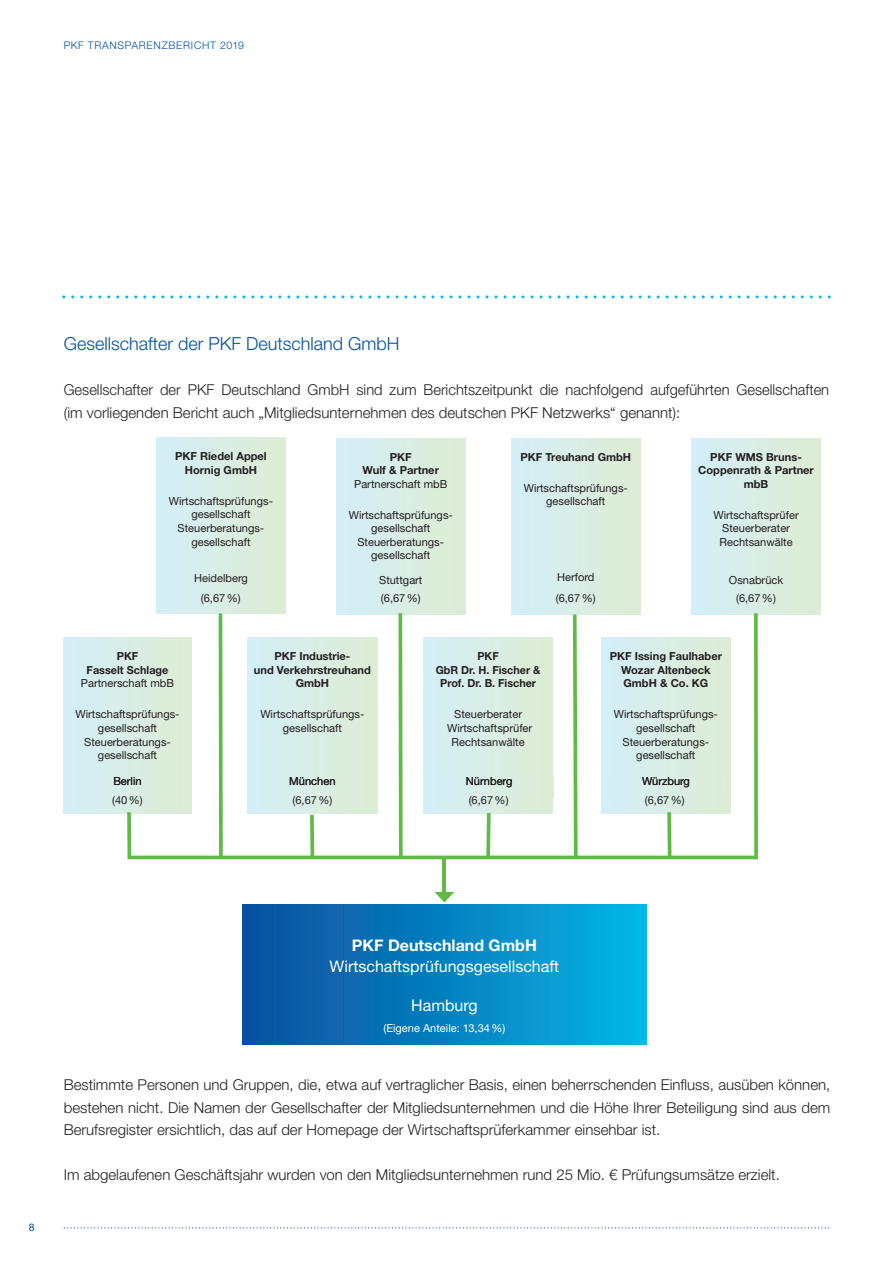
<style>
.page{position:relative;width:893px;height:1263px;background:#fff}
.page>*{position:absolute;margin:0;border:0;box-sizing:border-box;transform-origin:0 0}
.t1{font:300 18px "Helvetica Neue LT";color:#014f9e}
.t2{font:16.05px "Helvetica Neue LT";color:#fff}
.t3{font:700 16.05px "Helvetica Neue LT";color:#fff}
.t4{font:300 15px/22.5px "Helvetica Neue LT";color:#231f20}
.t5{font:11.1px/13.5px "Helvetica Neue LT";color:#231f20;text-align:center}
.t6{font:700 11.1px/13.5px "Helvetica Neue LT";color:#231f20;text-align:center}
.t7{font:11.1px "Helvetica Neue LT";color:#fff}
.t8{font:300 10.5px "Helvetica Neue LT";letter-spacing:.07em;color:#014f9e}
.t9{font:10.5px "Helvetica Neue LT";color:#014f9e}
</style>
<div class="page">
<svg style="left:71px;top:295px;width:751px;height:3px"></svg>
<svg style="left:64px;top:1227px;width:765px;height:1px"></svg>
<div style="left:156px;top:438px;width:129px;height:176px;background:linear-gradient(to right,#d4eff9,#ddedd4)"></div>
<div style="left:336px;top:438px;width:129px;height:176px;background:linear-gradient(to right,#d4eff9,#ddedd4)"></div>
<div style="left:511px;top:438px;width:129px;height:176px;background:linear-gradient(to right,#d4eff9,#ddedd4)"></div>
<div style="left:691px;top:438px;width:130px;height:176px;background:linear-gradient(to right,#d4eff9,#ddedd4)"></div>
<div style="left:64px;top:638px;width:127px;height:176px;background:#d7eef0"></div>
<div style="left:242px;top:905px;width:405px;height:140px;background:linear-gradient(to right,#0b4d9b,#02b7e5)"></div>
<svg style="left:756px;top:613px;width:2px;height:246px"></svg>
<svg style="left:127px;top:613px;width:629px;height:246px"></svg>
<hr style="left:443px;top:858px;width:3px;height:37px;background:#60bb46">
<svg style="left:434px;top:892px;width:20px;height:11px"></svg>
<p class="t8" style="left:64px;top:42px;width:182px">PKF TRANSPARENZBERICHT 2019</p>
<p class="t1" style="left:64px;top:337px;width:337px">Gesellschafter der PKF Deutschland GmbH</p>
<p class="t4" style="left:64px;top:380px;width:767px">Gesellschafter der PKF Deutschland GmbH sind zum Berichtszeitpunkt die nachfolgend aufgeführten Gesellschaften (im vorliegenden Bericht auch „Mitgliedsunternehmen des deutschen PKF Netzwerks“ genannt):</p>
<p class="t6" style="left:175px;top:451px;width:93px">PKF Riedel Appel<br>Hornig GmbH</p>
<p class="t5" style="left:169px;top:495px;width:106px">Wirtschaftsprüfungs&shy;gesellschaft<br>Steuerberatungs&shy;gesellschaft</p>
<p class="t5" style="left:194px;top:572px;width:55px">Heidelberg</p>
<p class="t6" style="left:363px;top:451px;width:78px">PKF<br>Wulf &amp; Partner</p>
<p class="t5" style="left:354px;top:478px;width:95px">Partnerschaft mbB</p>
<p class="t5" style="left:349px;top:509px;width:106px">Wirtschaftsprüfungs&shy;gesellschaft<br>Steuerberatungs&shy;gesellschaft</p>
<p class="t5" style="left:379px;top:574px;width:45px">Stuttgart</p>
<p class="t6" style="left:520px;top:451px;width:112px">PKF Treuhand GmbH</p>
<p class="t5" style="left:524px;top:482px;width:106px">Wirtschaftsprüfungs&shy;gesellschaft</p>
<p class="t5" style="left:557px;top:571px;width:39px">Herford</p>
<p class="t6" style="left:698px;top:451px;width:117px">PKF WMS Bruns-<br>Coppenrath &amp; Partner mbB</p>
<p class="t5" style="left:713px;top:509px;width:87px">Wirtschaftsprüfer<br>Steuerberater<br>Rechtsanwälte</p>
<p class="t5" style="left:729px;top:574px;width:56px">Osnabrück</p>
<p class="t6" style="left:87px;top:651px;width:83px">PKF<br>Fasselt Schlage</p>
<p class="t5" style="left:81px;top:678px;width:95px">Partnerschaft mbB</p>
<p class="t5" style="left:75px;top:709px;width:106px">Wirtschaftsprüfungs&shy;gesellschaft<br>Steuerberatungs - gesellschaft</p>
<p class="t5" style="left:113px;top:775px;width:30px">Berlin</p>
<p class="t5" style="left:112px;top:794px;width:32px">(40 %)</p>
<p class="t5" style="left:201px;top:593px;width:41px">(6,67 %)</p>
<p class="t5" style="left:381px;top:593px;width:41px">(6,67 %)</p>
<p class="t5" style="left:556px;top:593px;width:41px">(6,67 %)</p>
<p class="t5" style="left:736px;top:593px;width:41px">(6,67 %)</p>
<p class="t6" style="left:254px;top:651px;width:118px">PKF Industrie-<br>und Verkehrs treuhand<br>GmbH</p>
<p class="t5" style="left:260px;top:709px;width:106px">Wirtschaftsprüfungs&shy;gesellschaft</p>
<p class="t5" style="left:289px;top:776px;width:48px">München</p>
<p class="t5" style="left:293px;top:794px;width:41px">(6,67 %)</p>
<p class="t6" style="left:436px;top:651px;width:106px">PKF<br>GbR Dr. H. Fischer &amp;<br>Prof. Dr. B. Fischer</p>
<p class="t5" style="left:447px;top:709px;width:87px">Steuerberater<br>Wirtschaftsprüfer<br>Rechtsanwälte</p>
<p class="t5" style="left:466px;top:776px;width:48px">Nürnberg</p>
<p class="t6" style="left:610px;top:651px;width:114px">PKF Issing Faulhaber<br>Wozar Altenbeck<br>GmbH &amp; Co. KG</p>
<p class="t5" style="left:614px;top:709px;width:106px">Wirtschaftsprüfungs&shy;gesellschaft<br>Steuerberatungs - gesellschaft</p>
<p class="t5" style="left:642px;top:776px;width:49px">Würzburg</p>
<p class="t5" style="left:469px;top:794px;width:41px">(6,67 %)</p>
<p class="t5" style="left:645px;top:794px;width:41px">(6,67 %)</p>
<p class="t9" style="left:29px;top:1224px;width:7px">8</p>
<p class="t3" style="left:352px;top:940px;width:187px">PKF Deutschland GmbH</p>
<p class="t2" style="left:330px;top:961px;width:231px">Wirtschaftsprüfungsgesellschaft</p>
<p class="t2" style="left:411px;top:999px;width:68px">Hamburg</p>
<p class="t7" style="left:383px;top:1024px;width:123px">(Eigene Anteile: 13,34 %)</p>
<p class="t7" style="left:382px;top:1024px;width:123px">(Eigene Anteile: 13,34 %)</p>
<p class="t4" style="left:64px;top:1075px;width:768px;text-align:justify">Bestimmte Personen und Gruppen, die, etwa auf vertraglicher Basis, einen beherrschenden Einfluss, ausüben können, bestehen nicht. Die Namen der Gesellschafter der Mitgliedsunternehmen und die Höhe Ihrer Beteiligung sind aus dem Berufsregister ersichtlich, das auf der Homepage der Wirtschaftsprüferkammer einsehbar ist.</p>
<p class="t4" style="left:64px;top:1165px;width:717px">Im abgelaufenen Geschäftsjahr wurden von den Mitgliedsunternehmen rund 25 Mio. € Prüfungsumsätze erzielt.</p>
</div>
